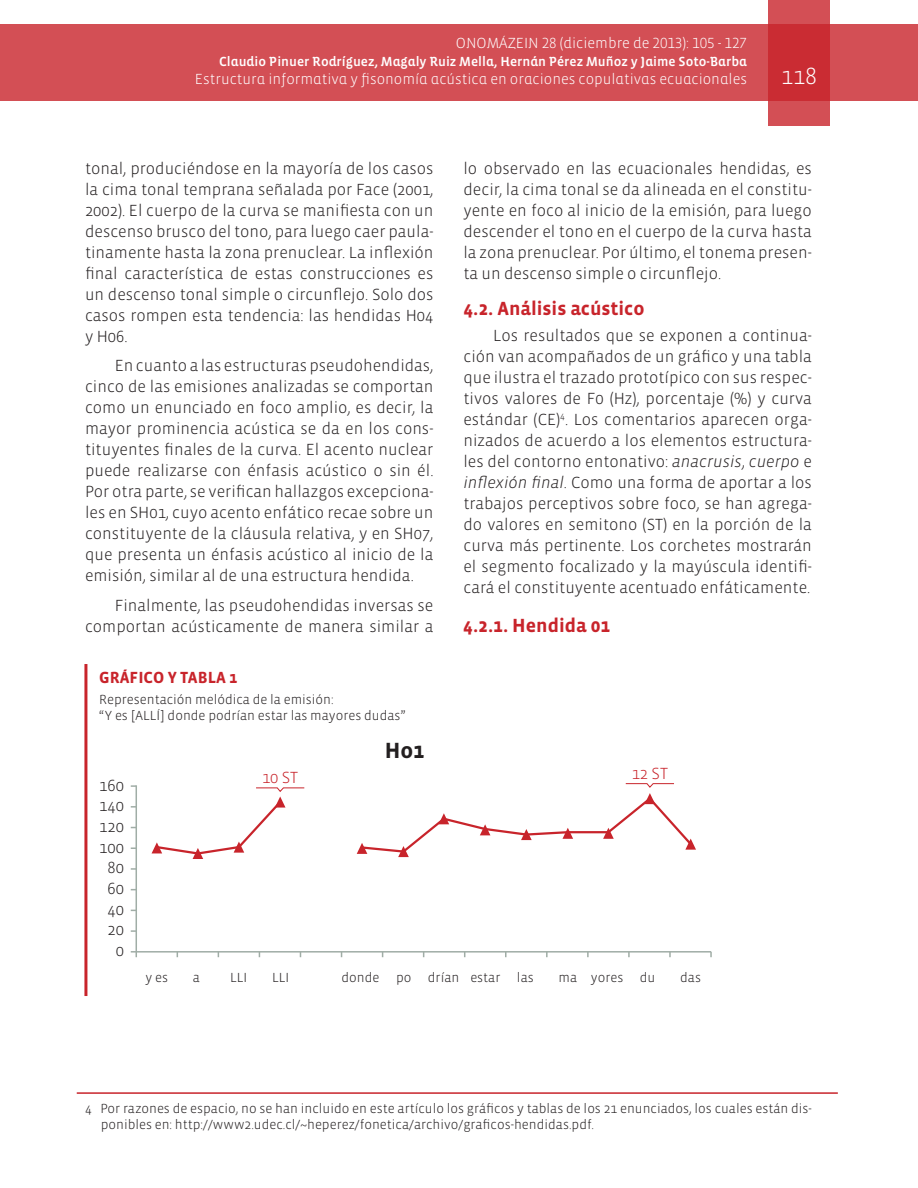
<style>
.page{position:relative;width:918px;height:1188px;background:#fff}
.page>*{position:absolute;margin:0;border:0;box-sizing:border-box;transform-origin:0 0}
.t1{font:300 24px "Vista Sans";color:#fff}
.Textos{font:700 22.5px "Vista Sans";color:#231f20}
.Títulos{font:700 19.5px "Vista Sans";color:#c8242b}
.Textos-2{font:300 16.5px/21px "Vista Sans";color:#231f20;text-align:justify}
.Título_Figuras{font:700 16.5px "Vista Sans";color:#c8242b}
.Textos-3{font:300 16.5px "Vista Sans";color:#c8242b}
.t2{font:300 15px "Vista Sans Alt";color:#fff}
.Textos_figuras{font:300 13.5px "Vista Sans";color:#231f20}
.Textos-4{font:300 13.5px "Vista Sans";color:#231f20}
.t3{font:13.5px "Vista Sans Alt Med";color:#fff}
.s1{font-style:italic}
</style>
<div class="page">
<div style="left:0;top:25px;width:918px;height:76px;background:#d34f55"></div>
<svg style="left:768px;top:0;width:62px;height:126px;background:#cd3940"></svg>
<hr style="left:77px;top:1092px;width:761px;height:2px;background:#c8242b">
<hr style="left:84px;top:664px;width:3px;height:332px;background:#c8242b">
<hr style="left:136px;top:785px;width:1px;height:172px;background:#a0ada6">
<hr style="left:131px;top:951px;width:580px;height:2px;background:#a0ada6">
<svg style="left:152px;top:787px;width:153px;height:72px"></svg>
<svg style="left:357px;top:783px;width:339px;height:74px"></svg>
<p class="t2" style="left:456px;top:36px;width:293px">ONOMÁZEIN 28 (diciembre de 2013): 105 - 127</p>
<p class="t3" style="left:219px;top:55px;width:529px">Claudio Pinuer Rodríguez, Magaly Ruiz Mella, Hernán Pérez Muñoz y Jaime Soto-Barba</p>
<p class="t2" style="left:195px;top:72px;width:554px">Estructura informativa y fisonomía acústica en oraciones copulativas ecuacionales</p>
<h1 class="t1" style="left:781px;top:64px;width:37px">118</h1>
<p class="Textos-2" style="left:85px;top:158px;width:350px">tonal, produciéndose en la mayoría de los casos la cima tonal temprana señalada por Face (2001, 2002). El cuerpo de la curva se manifiesta con un descenso brusco del tono, para luego caer paula&shy;tinamente hasta la zona prenuclear. La inflexión final característica de estas construcciones es un descenso tonal simple o circunflejo. Solo dos casos rompen esta tendencia: las hendidas H04 y H06.</p>
<p class="Textos-2" style="left:85px;top:356px;width:350px;text-indent:30px">En cuanto a las estructuras pseudohendidas, cinco de las emisiones analizadas se comportan como un enunciado en foco amplio, es decir, la mayor prominencia acústica se da en los cons&shy;tituyentes finales de la curva. El acento nuclear puede realizarse con énfasis acústico o sin él.<br>Por otra parte, se verifican hallazgos excepciona&shy;les en SH01, cuyo acento enfático recae sobre un constituyente de la cláusula relativa, y en SH07, que presenta un énfasis acústico al inicio de la emisión, similar al de una estructura hendida.</p>
<p class="Textos-2" style="left:85px;top:595px;width:350px;text-align:right">Finalmente, las pseudohendidas inversas se comportan acústicamente de manera similar a</p>
<p class="Título_Figuras" style="left:99px;top:669px;width:140px">GRÁFICO Y TABLA 1</p>
<p class="Textos-4" style="left:99px;top:692px;width:236px">Representación melódica de la emisión:</p>
<p class="Textos-4" style="left:99px;top:708px;width:308px">“Y es [ALLÍ] donde podrían estar las mayores dudas”</p>
<p class="Textos" style="left:385px;top:739px;width:41px">Ho1</p>
<p class="Textos-2" style="left:463px;top:158px;width:350px">lo observado en las ecuacionales hendidas, es decir, la cima tonal se da alineada en el constitu&shy;yente en foco al inicio de la emisión, para luego descender el tono en el cuerpo de la curva hasta la zona prenuclear. Por último, el tonema presen&shy;ta un descenso simple o circunflejo.</p>
<p class="Títulos" style="left:463px;top:298px;width:183px">4.2. Análisis acústico</p>
<p class="Textos-2" style="left:463px;top:325px;width:350px;text-indent:30px">Los resultados que se exponen a continua&shy;ción van acompañados de un gráfico y una tabla que ilustra el trazado prototípico con sus respec&shy;tivos valores de F0 (Hz), porcentaje (%) y curva estándar (CE)<sup>4</sup>. Los comentarios aparecen orga&shy;nizados de acuerdo a los elementos estructura&shy;les del contorno entonativo: <span class="s1">anacrusis</span>, <span class="s1">cuerpo</span> e <span class="s1">inflexión final</span>. Como una forma de aportar a los trabajos perceptivos sobre foco, se han agrega&shy;do valores en semitono (ST) en la porción de la curva más pertinente. Los corchetes mostrarán el segmento focalizado y la mayúscula identifi&shy;cará el constituyente acentuado enfáticamente.</p>
<p class="Títulos" style="left:463px;top:616px;width:148px">4.2.1. Hendida 01</p>
<p class="Textos-2" style="left:99px;top:775px;width:26px">160</p>
<p class="Textos-2" style="left:99px;top:796px;width:26px">140</p>
<p class="Textos-2" style="left:99px;top:816px;width:26px">120</p>
<p class="Textos-2" style="left:99px;top:837px;width:26px">100</p>
<p class="Textos-2" style="left:108px;top:858px;width:18px">80</p>
<p class="Textos-2" style="left:108px;top:878px;width:18px">60</p>
<p class="Textos-2" style="left:108px;top:899px;width:18px">40</p>
<p class="Textos-2" style="left:108px;top:920px;width:18px">20</p>
<p class="Textos-2" style="left:116px;top:940px;width:10px">0</p>
<p class="Textos-3" style="left:262px;top:769px;width:38px">10 ST</p>
<p class="Textos-3" style="left:632px;top:765px;width:38px">12 ST</p>
<p class="Textos-4" style="left:146px;top:970px;width:24px">y es</p>
<p class="Textos-4" style="left:193px;top:970px;width:9px">a</p>
<p class="Textos-4" style="left:230px;top:970px;width:19px">LLI</p>
<p class="Textos-4" style="left:272px;top:970px;width:19px">LLI</p>
<p class="Textos-4" style="left:342px;top:970px;width:194px">donde po drían estar las</p>
<p class="Textos-4" style="left:559px;top:970px;width:98px">ma yores du</p>
<p class="Textos-4" style="left:680px;top:970px;width:22px">das</p>
<p class="Textos_figuras" style="left:85px;top:1102px;width:728px">4 Por razones de espacio, no se han incluido en este artículo los gráficos y tablas de los 21 enunciados, los cuales están dis-</p>
<p class="Textos_figuras" style="left:101px;top:1118px;width:495px">ponibles en: http://www2.udec.cl/~heperez/fonetica/archivo/graficos-hendidas.pdf.</p>
</div>
